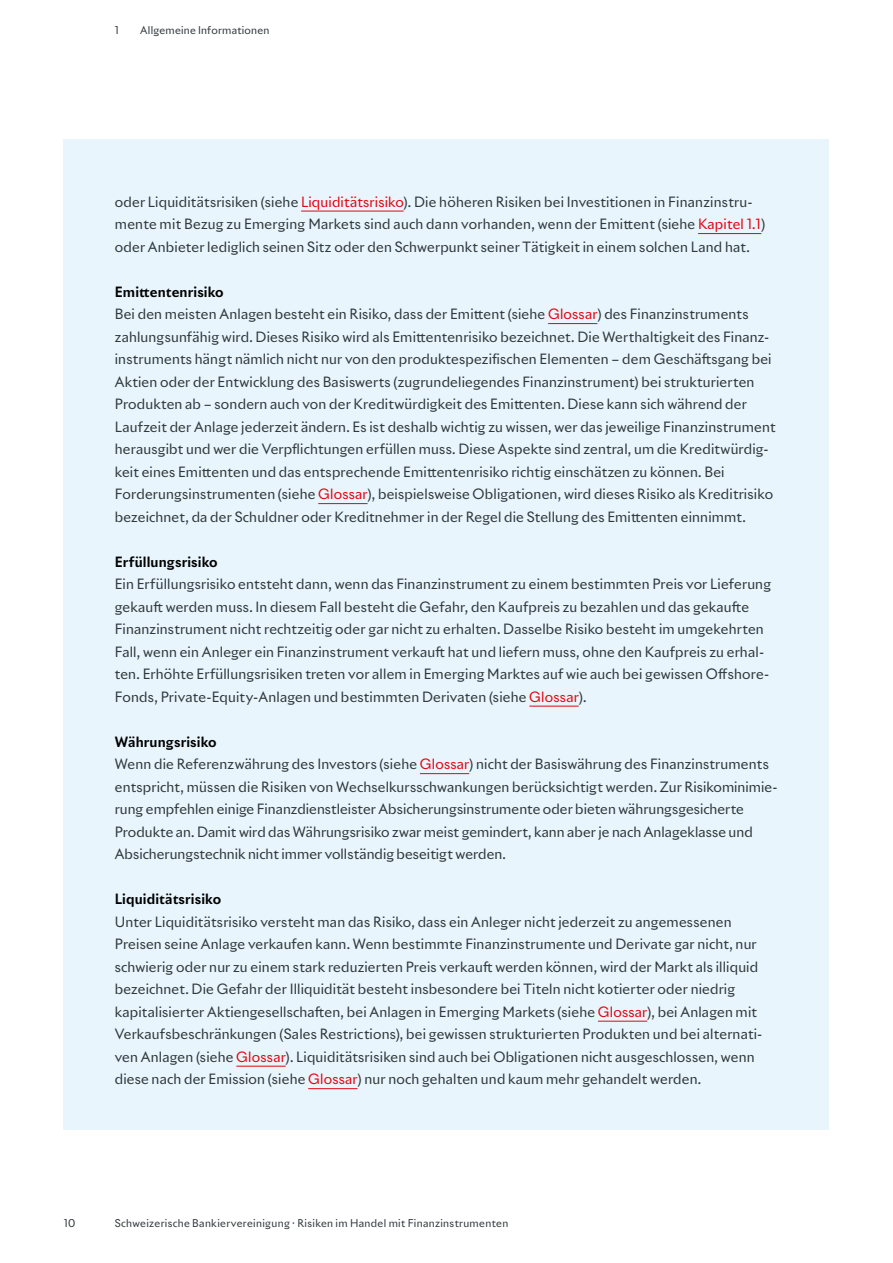
<style>
.page{position:relative;width:893px;height:1263px;background:#fff}
.page>*{position:absolute;margin:0;border:0;box-sizing:border-box;transform-origin:0 0}
.t1{font:13.8px/22.5px "Riviera Nights";letter-spacing:.015em;color:#30383b}
.t2{font:700 13.8px "Riviera Nights";letter-spacing:.01em;color:#000}
.t3{font:10.5px "Riviera Nights";letter-spacing:.03em;color:#30383b}
.s1{color:#e30613}
.s2{font-weight:700;color:#000}
</style>
<div class="page">
<div style="left:64px;top:139px;width:765px;height:990px;background:#e8f5fc"></div>
<hr style="left:301px;top:211px;width:103px;height:1px;background:#e30613">
<hr style="left:698px;top:233px;width:63px;height:1px;background:#e30613">
<hr style="left:548px;top:323px;width:49px;height:1px;background:#e30613">
<hr style="left:318px;top:503px;width:50px;height:1px;background:#e30613">
<hr style="left:529px;top:706px;width:50px;height:1px;background:#e30613">
<hr style="left:420px;top:773px;width:49px;height:1px;background:#e30613">
<hr style="left:598px;top:1021px;width:49px;height:1px;background:#e30613">
<hr style="left:236px;top:1066px;width:50px;height:1px;background:#e30613">
<hr style="left:308px;top:1088px;width:50px;height:1px;background:#e30613">
<p class="t3" style="left:115px;top:23px;width:5px">1</p>
<p class="t3" style="left:140px;top:23px;width:131px">Allgemeine Informationen</p>
<p class="t1" style="left:115px;top:190px;width:652px">oder Liquiditätsrisiken (siehe <span class="s1">Liquiditätsrisiko</span>). Die höheren Risiken bei Investitionen in Finanzinstru&shy;mente mit Bezug zu Emerging Markets sind auch dann vorhanden, wenn der Emittent (siehe <span class="s1">Kapitel 1.1</span>) oder Anbieter lediglich seinen Sitz oder den Schwerpunkt seiner Tätigkeit in einem solchen Land hat.</p>
<p class="t1" style="left:115px;top:280px;width:662px"><span class="s2">Emittentenrisiko<br></span>Bei den meisten Anlagen besteht ein Risiko, dass der Emittent (siehe <span class="s1">Glossar</span>) des Finanzinstruments zahlungsunfähig wird. Dieses Risiko wird als Emittentenrisiko bezeichnet. Die Werthaltigkeit des Finanz&shy;instruments hängt nämlich nicht nur von den produktespezifischen Elementen – dem Geschäftsgang bei Aktien oder der Entwicklung des Basiswerts (zugrundeliegendes Finanzinstrument) bei strukturierten Produkten ab – sondern auch von der Kreditwürdigkeit des Emittenten. Diese kann sich während der Laufzeit der Anlage jederzeit ändern. Es ist deshalb wichtig zu wissen, wer das jeweilige Finanzinstrument herausgibt und wer die Verpflichtungen erfüllen muss. Diese Aspekte sind zentral, um die Kreditwürdig&shy;keit eines Emittenten und das entsprechende Emittentenrisiko richtig einschätzen zu können. Bei Forderungsinstrumenten (siehe <span class="s1">Glossar</span>), beispielsweise Obligationen, wird dieses Risiko als Kreditrisiko bezeichnet, da der Schuldner oder Kreditnehmer in der Regel die Stellung des Emittenten einnimmt.</p>
<p class="t2" style="left:115px;top:553px;width:104px">Erfüllungsrisiko</p>
<p class="t1" style="left:115px;top:573px;width:658px">Ein Erfüllungsrisiko entsteht dann, wenn das Finanzinstrument zu einem bestimmten Preis vor Lieferung gekauft werden muss. In diesem Fall besteht die Gefahr, den Kaufpreis zu bezahlen und das gekaufte Finanzinstrument nicht rechtzeitig oder gar nicht zu erhalten. Dasselbe Risiko besteht im umgekehrten Fall, wenn ein Anleger ein Finanzinstrument verkauft hat und liefern muss, ohne den Kaufpreis zu erhal&shy;ten. Erhöhte Erfüllungsrisiken treten vor allem in Emerging Marktes auf wie auch bei gewissen Offshore-Fonds, Private-Equity-Anlagen und bestimmten Derivaten (siehe <span class="s1">Glossar</span>).</p>
<p class="t1" style="left:115px;top:730px;width:664px"><span class="s2">Währungsrisiko<br></span>Wenn die Referenzwährung des Investors (siehe <span class="s1">Glossar</span>) nicht der Basiswährung des Finanzinstruments entspricht, müssen die Risiken von Wechselkursschwankungen berücksichtigt werden. Zur Risikominimie&shy;rung empfehlen einige Finanzdienstleister Absicherungsinstrumente oder bieten währungsgesicherte Produkte an. Damit wird das Währungsrisiko zwar meist gemindert, kann aber je nach Anlageklasse und Absicherungstechnik nicht immer vollständig beseitigt werden.</p>
<p class="t2" style="left:115px;top:890px;width:108px">Liquiditätsrisiko</p>
<p class="t1" style="left:115px;top:910px;width:649px">Unter Liquiditätsrisiko versteht man das Risiko, dass ein Anleger nicht jederzeit zu angemessenen Preisen seine Anlage verkaufen kann. Wenn bestimmte Finanzinstrumente und Derivate gar nicht, nur schwierig oder nur zu einem stark reduzierten Preis verkauft werden können, wird der Markt als illiquid bezeichnet. Die Gefahr der Illiquidität besteht insbesondere bei Titeln nicht kotierter oder niedrig kapitalisierter Aktiengesellschaften, bei Anlagen in Emerging Markets (siehe <span class="s1">Glossar</span>), bei Anlagen mit Verkaufsbeschränkungen (Sales Restrictions), bei gewissen strukturierten Produkten und bei alternati&shy;ven Anlagen (siehe <span class="s1">Glossar</span>). Liquiditätsrisiken sind auch bei Obligationen nicht ausgeschlossen, wenn diese nach der Emission (siehe <span class="s1">Glossar</span>) nur noch gehalten und kaum mehr gehandelt werden.</p>
<p class="t3" style="left:64px;top:1217px;width:13px">10</p>
<p class="t3" style="left:115px;top:1217px;width:395px">Schweizerische Bankiervereinigung · Risiken im Handel mit Finanzinstrumenten</p>
</div>
